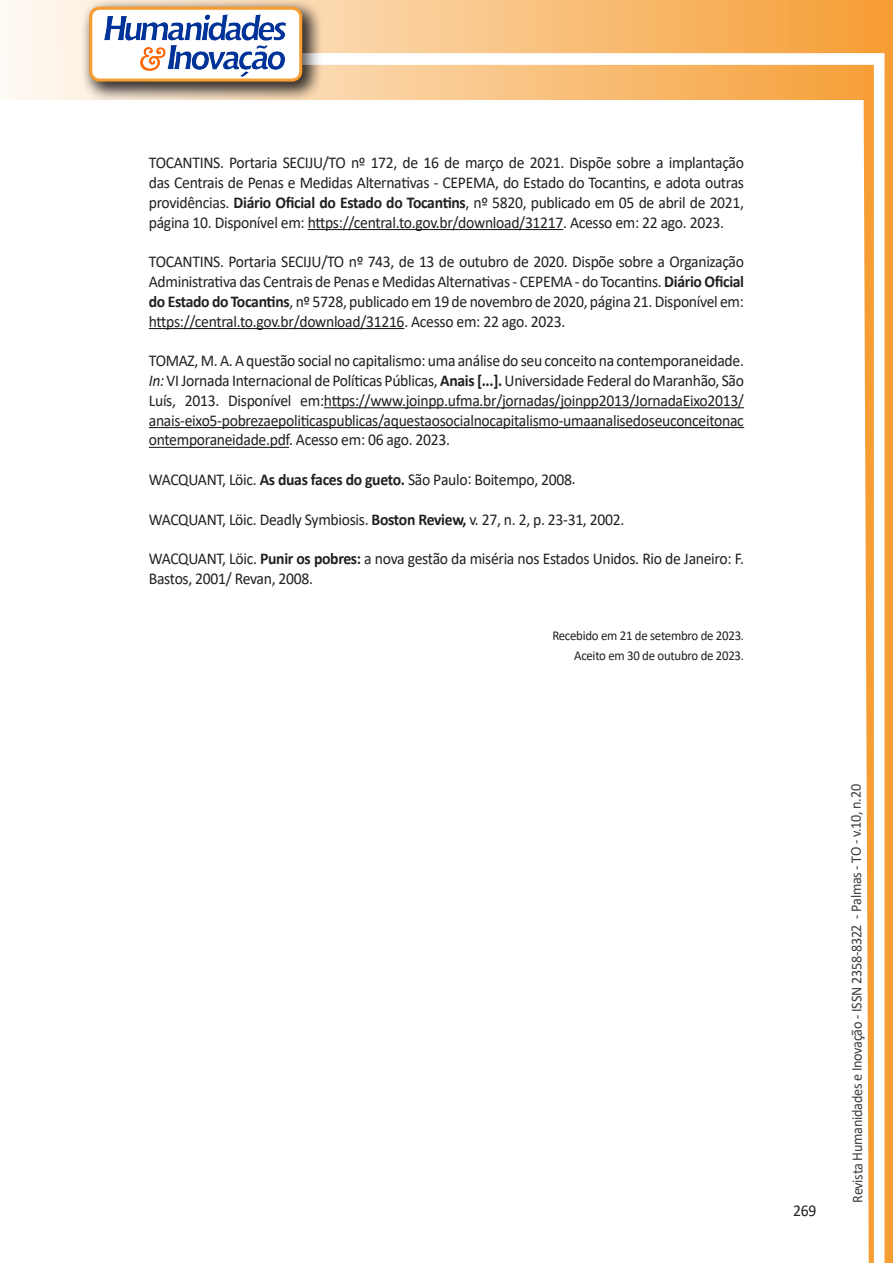
<style>
.page{position:relative;width:893px;height:1263px;background:#fff}
.page>*{position:absolute;margin:0;border:0;box-sizing:border-box;transform-origin:0 0}
.texto{font:16.5px/19.8px "Calibri";letter-spacing:-.02em;color:#231f20;text-align:justify;scale:.95 1}
.t1{font:15px "Calibri";letter-spacing:-.025em;color:#3e3e3f;scale:.95 1}
.texto-2{font:13.5px "Calibri";letter-spacing:-.02em;color:#231f20;scale:.95 1}
.s1{font-weight:700}
.s2{font-style:italic}
</style>
<div class="page">
<svg style="left:5px;top:0;width:858px;height:100px;background:#f9c484"></svg>
<div style="left:302px;top:53px;width:582px;height:12px;background:#fff;border:2px solid #fff"></div>
<svg style="left:863px;top:0;width:30px;height:1263px"></svg>
<div style="left:81px;top:0;width:241px;height:102px;background:#231f20;opacity:.75"></div>
<div style="left:91px;top:8px;width:210px;height:72px;background:#fff;border-radius:9px"></div>
<img style="left:104px;top:14px;width:181px;height:62px">
<div style="left:89px;top:7px;width:213px;height:75px;border:3px solid #f69e34;border-radius:9px"></div>
<hr style="left:308px;top:229px;width:255px;height:1px;background:#231f20">
<hr style="left:149px;top:328px;width:255px;height:1px;background:#231f20">
<hr style="left:324px;top:407px;width:420px;height:1px;background:#231f20">
<hr style="left:149px;top:427px;width:595px;height:1px;background:#231f20">
<hr style="left:149px;top:447px;width:140px;height:1px;background:#231f20">
<p class="texto" style="left:149px;top:152px;width:628px">TOCANTINS. Portaria SECIJU/TO nº 172, de 16 de março de 2021. Dispõe sobre a implantação das Centrais de Penas e Medidas Alternativas - CEPEMA, do Estado do Tocantins, e adota outras providências. <span class="s1">Diário Oficial do Estado do Tocantins</span>, nº 5820, publicado em 05 de abril de 2021, página 10. Disponível em: https://central.to.gov.br/download/31217. Acesso em: 22 ago. 2023.</p>
<p class="texto" style="left:149px;top:251px;width:628px">TOCANTINS. Portaria SECIJU/TO nº 743, de 13 de outubro de 2020. Dispõe sobre a Organização Administrativa das Centrais de Penas e Medidas Alternativas - CEPEMA - do Tocantins. <span class="s1">Diário Oficial do Estado do Tocantins</span>, nº 5728, publicado em 19 de novembro de 2020, página 21. Disponível em: https://central.to.gov.br/download/31216. Acesso em: 22 ago. 2023.</p>
<p class="texto" style="left:149px;top:350px;width:628px">TOMAZ, M. A. A questão social no capitalismo: uma análise do seu conceito na contemporaneidade.<br><span class="s2">In:</span> VI Jornada Internacional de Políticas Públicas, <span class="s1">Anais [...].</span> Universidade Federal do Maranhão, São Luís, 2013. Disponível em:https://www.joinpp.ufma.br/jornadas/joinpp2013/JornadaEixo2013/ anais-eixo5-pobrezaepoliticaspublicas/aquestaosocialnocapitalismo-umaanalisedoseuconceitonac ontemporaneidade.pdf. Acesso em: 06 ago. 2023.</p>
<p class="texto" style="left:149px;top:469px;width:451px">WACQUANT, Löic. <span class="s1">As duas faces do gueto.</span> São Paulo: Boitempo, 2008.</p>
<p class="texto" style="left:149px;top:509px;width:502px">WACQUANT, Löic. Deadly Symbiosis. <span class="s1">Boston Review,</span> v. 27, n. 2, p. 23-31, 2002.</p>
<p class="texto" style="left:149px;top:548px;width:628px">WACQUANT, Löic. <span class="s1">Punir os pobres:</span> a nova gestão da miséria nos Estados Unidos. Rio de Janeiro: F.<br>Bastos, 2001/ Revan, 2008.</p>
<p class="texto-2" style="left:552px;top:626px;width:203px">Recebido em 21 de setembro de 2023.</p>
<p class="texto-2" style="left:574px;top:646px;width:180px">Aceito em 30 de outubro de 2023.</p>
<p class="texto" style="left:793px;top:1200px;width:26px">269</p>
<p class="t1" style="left:846px;top:1203px;width:442px;rotate:-90deg">Revista Humanidades e Inovação - ISSN 2358-8322 - Palmas - TO - v.10, n.20</p>
</div>
